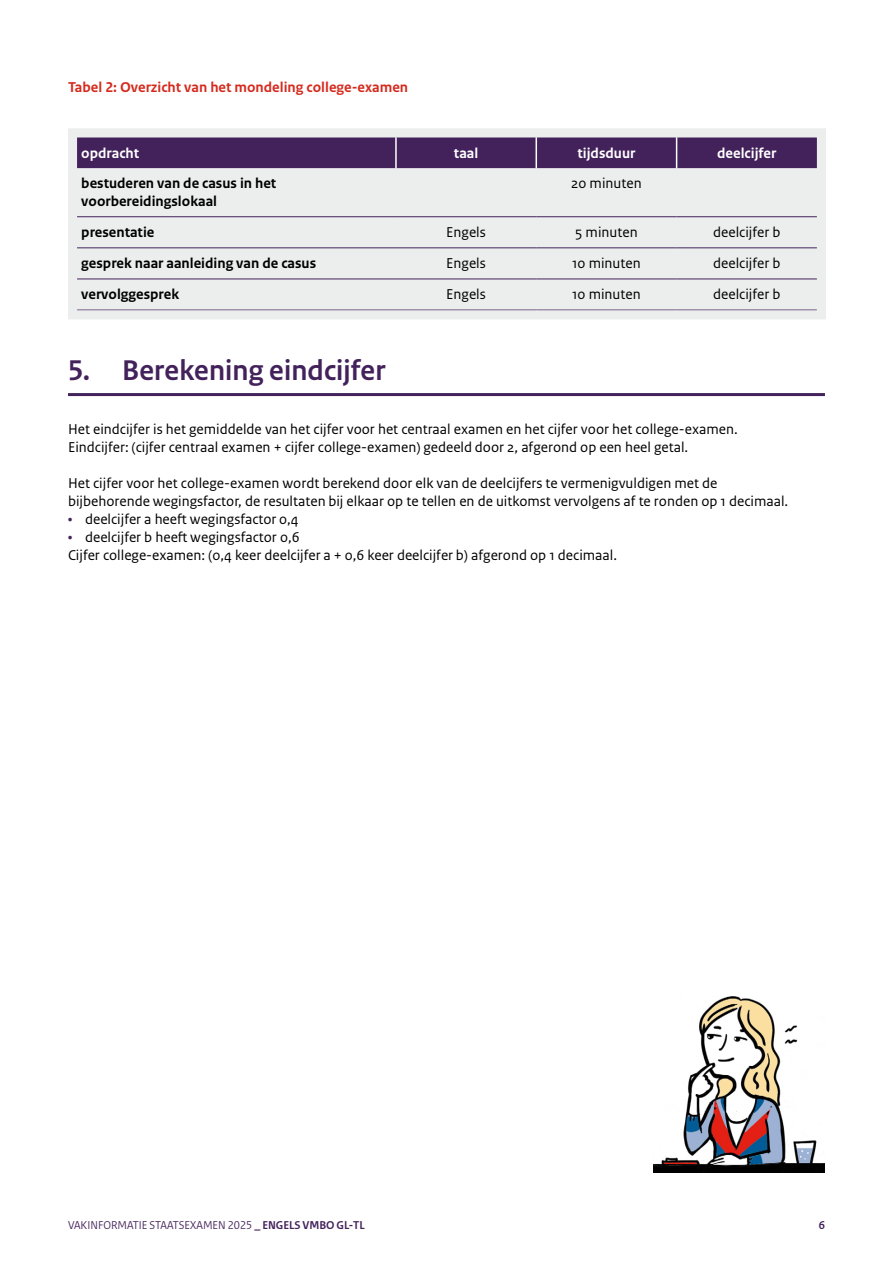
<style>
.page{position:relative;width:893px;height:1263px;background:#fff}
.page>*{position:absolute;margin:0;border:0;box-sizing:border-box;transform-origin:0 0}
.H2_kop_1_Paars{font:700 30px "Rijksoverheid Sans Heading";letter-spacing:.01em;color:#43225b}
.P_bodytekst{font:15px/18px "Rijksoverheid Sans Text";color:#000}
.P_bodytekst-2{font:700 15px/18px "Rijksoverheid Sans Text";color:#000}
.Tabel_bodytekst{font:15px "Rijksoverheid Sans Text";color:#000}
.P_bodytekst-3{font:700 15px "Rijksoverheid Sans Text";color:#d52b1e}
.P_bodytekst-4{font:700 15px "Rijksoverheid Sans Text";color:#fff}
.t1{font:12px "Rijksoverheid Sans Heading";color:#43225b}
.t2{font:700 12px "Rijksoverheid Sans Heading";color:#43225b}
.s1{font-weight:700;color:#43225b}
.s2{font-weight:700}
</style>
<div class="page">
<hr style="left:68px;top:393px;width:757px;height:3px;background:#43225b">
<svg style="left:68px;top:128px;width:758px;height:191px;background:#cec9d3"></svg>
<img style="left:654px;top:996px;width:171px;height:176px">
<p class="P_bodytekst-3" style="left:68px;top:79px;width:342px">Tabel 2: Overzicht van het mondeling college-examen</p>
<p class="P_bodytekst-4" style="left:81px;top:144px;width:59px">opdracht</p>
<p class="P_bodytekst-4" style="left:454px;top:144px;width:26px">taal</p>
<p class="P_bodytekst-4" style="left:577px;top:144px;width:59px">tijdsduur</p>
<p class="P_bodytekst-4" style="left:717px;top:144px;width:61px">deelcijfer</p>
<p class="P_bodytekst-2" style="left:81px;top:174px;width:197px">bestuderen van de casus in het voorbereidingslokaal</p>
<p class="Tabel_bodytekst" style="left:571px;top:175px;width:72px">20 minuten</p>
<p class="P_bodytekst-2" style="left:81px;top:224px;width:75px">presentatie</p>
<p class="Tabel_bodytekst" style="left:446px;top:224px;width:41px">Engels</p>
<p class="Tabel_bodytekst" style="left:575px;top:224px;width:64px">5 minuten</p>
<p class="Tabel_bodytekst" style="left:713px;top:224px;width:69px">deelcijfer b</p>
<p class="P_bodytekst-2" style="left:81px;top:255px;width:236px">gesprek naar aanleiding van de casus</p>
<p class="Tabel_bodytekst" style="left:446px;top:255px;width:41px">Engels</p>
<p class="Tabel_bodytekst" style="left:572px;top:255px;width:70px">10 minuten</p>
<p class="Tabel_bodytekst" style="left:713px;top:255px;width:69px">deelcijfer b</p>
<p class="P_bodytekst-2" style="left:81px;top:286px;width:99px">vervolggesprek</p>
<p class="Tabel_bodytekst" style="left:446px;top:286px;width:41px">Engels</p>
<p class="Tabel_bodytekst" style="left:572px;top:286px;width:70px">10 minuten</p>
<p class="Tabel_bodytekst" style="left:713px;top:286px;width:69px">deelcijfer b</p>
<h2 class="H2_kop_1_Paars" style="left:68px;top:354px;width:319px">5. Berekening eindcijfer</h2>
<p class="P_bodytekst" style="left:68px;top:421px;width:671px">Het eindcijfer is het gemiddelde van het cijfer voor het centraal examen en het cijfer voor het college-examen.</p>
<p class="P_bodytekst" style="left:68px;top:439px;width:622px">Eindcijfer: (cijfer centraal examen + cijfer college-examen) gedeeld door 2, afgerond op een heel getal.</p>
<p class="P_bodytekst" style="left:68px;top:475px;width:722px">Het cijfer voor het college-examen wordt berekend door elk van de deelcijfers te vermenigvuldigen met de bijbehorende wegingsfactor, de resultaten bij elkaar op te tellen en de uitkomst vervolgens af te ronden op 1 decimaal.</p>
<p class="P_bodytekst" style="left:68px;top:511px;width:232px"><span class="s1">•</span> deelcijfer a heeft wegingsfactor 0,4</p>
<p class="P_bodytekst" style="left:68px;top:529px;width:233px"><span class="s1">•</span> deelcijfer b heeft wegingsfactor 0,6</p>
<p class="P_bodytekst" style="left:68px;top:547px;width:550px">Cijfer college-examen: (0,4 keer deelcijfer a + 0,6 keer deelcijfer b) afgerond op 1 decimaal.</p>
<p class="t1" style="left:68px;top:1218px;width:298px">VAKINFORMATIE STAATSEXAMEN 2025 <span class="s2">_ ENGELS VMBO GL-TL</span></p>
<p class="t2" style="left:819px;top:1219px;width:8px">6</p>
</div>
